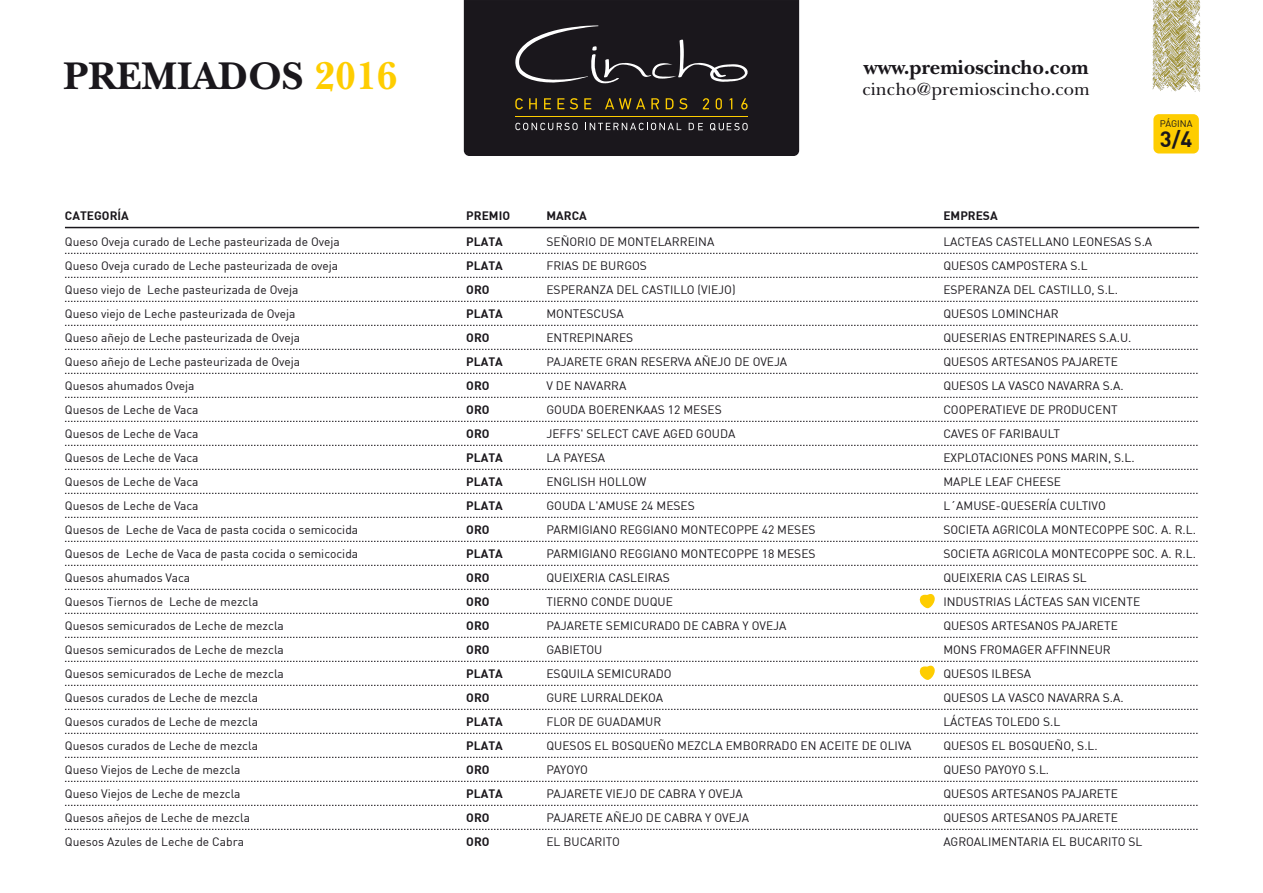
<style>
.page{position:relative;width:1263px;height:893px;background:#fff}
.page>*{position:absolute;margin:0;border:0;box-sizing:border-box;transform-origin:0 0}
.t1{font:700 40.35px "New Baskerville Std";color:#1a171c}
.t2{font:21.75px "DIN Bold";color:#1a171c}
.t3{font:700 20.85px "New Baskerville Std";color:#1a171c}
.t4{font:18.3px "New Baskerville Std";color:#1a171c}
.t5{font:12px/24px "DIN";color:#1a171c}
.t6{font:12px/24px "DIN Bold";color:#1a171c}
.t7{font:9.45px "DIN";color:#1a171c}
.s1{color:#fecd00}
</style>
<div class="page">
<svg style="left:65px;top:253px;width:1133px;height:1px"></svg>
<svg style="left:65px;top:277px;width:1133px;height:1px"></svg>
<svg style="left:65px;top:301px;width:1133px;height:1px"></svg>
<svg style="left:65px;top:325px;width:1133px;height:1px"></svg>
<svg style="left:65px;top:349px;width:1133px;height:1px"></svg>
<svg style="left:65px;top:373px;width:1133px;height:1px"></svg>
<svg style="left:65px;top:397px;width:1133px;height:1px"></svg>
<svg style="left:65px;top:421px;width:1133px;height:1px"></svg>
<svg style="left:65px;top:445px;width:1133px;height:1px"></svg>
<svg style="left:65px;top:469px;width:1133px;height:1px"></svg>
<svg style="left:65px;top:493px;width:1133px;height:1px"></svg>
<svg style="left:65px;top:517px;width:1133px;height:1px"></svg>
<svg style="left:65px;top:541px;width:1133px;height:1px"></svg>
<svg style="left:65px;top:565px;width:1133px;height:1px"></svg>
<svg style="left:65px;top:637px;width:1133px;height:1px"></svg>
<svg style="left:65px;top:709px;width:1133px;height:1px"></svg>
<svg style="left:65px;top:733px;width:1133px;height:1px"></svg>
<svg style="left:65px;top:757px;width:1133px;height:1px"></svg>
<svg style="left:65px;top:781px;width:1133px;height:1px"></svg>
<svg style="left:65px;top:805px;width:1133px;height:1px"></svg>
<svg style="left:65px;top:829px;width:1133px;height:1px"></svg>
<hr style="left:65px;top:227px;width:1134px;height:1px;background:#1a171c">
<div style="left:464px;top:0;width:335px;height:156px;background:#1a171c"></div>
<svg style="left:515px;top:25px;width:233px;height:58px;background:#302e32"></svg>
<svg style="left:515px;top:98px;width:8px;height:11px"></svg>
<svg style="left:529px;top:98px;width:8px;height:11px"></svg>
<svg style="left:544px;top:98px;width:7px;height:11px"></svg>
<svg style="left:557px;top:98px;width:7px;height:11px"></svg>
<svg style="left:570px;top:98px;width:8px;height:11px"></svg>
<svg style="left:584px;top:98px;width:7px;height:11px"></svg>
<svg style="left:605px;top:98px;width:40px;height:11px"></svg>
<svg style="left:651px;top:98px;width:8px;height:11px"></svg>
<svg style="left:666px;top:98px;width:7px;height:11px"></svg>
<svg style="left:679px;top:98px;width:8px;height:11px"></svg>
<svg style="left:703px;top:98px;width:6px;height:11px"></svg>
<svg style="left:716px;top:98px;width:6px;height:11px"></svg>
<svg style="left:730px;top:98px;width:2px;height:11px"></svg>
<svg style="left:741px;top:98px;width:7px;height:11px"></svg>
<svg style="left:515px;top:123px;width:63px;height:7px"></svg>
<svg style="left:585px;top:123px;width:96px;height:7px"></svg>
<svg style="left:689px;top:123px;width:14px;height:7px"></svg>
<svg style="left:710px;top:123px;width:38px;height:7px"></svg>
<hr style="left:515px;top:116px;width:233px;height:1px;background:#fecd00">
<img style="left:1152px;top:0;width:49px;height:92px">
<div style="left:1153px;top:114px;width:46px;height:39px;background:#fecd00;border-radius:5px"></div>
<svg style="left:65px;top:589px;width:1133px;height:25px"></svg>
<svg style="left:65px;top:661px;width:1133px;height:25px"></svg>
<h1 class="t1" style="left:63px;top:53px;width:336px">PREMIADOS <span class="s1">2016</span></h1>
<h3 class="t3" style="left:864px;top:55px;width:226px">www.premioscincho.com</h3>
<h3 class="t4" style="left:862px;top:78px;width:229px">cincho@premioscincho.com</h3>
<p class="t6" style="left:65px;top:203px;width:65px">CATEGORÍA</p>
<p class="t6" style="left:466px;top:203px;width:45px">PREMIO</p>
<p class="t6" style="left:546px;top:203px;width:42px">MARCA</p>
<p class="t6" style="left:943px;top:203px;width:56px">EMPRESA</p>
<p class="t7" style="left:1160px;top:118px;width:34px">PÁGINA</p>
<h2 class="t2" style="left:1160px;top:125px;width:34px">3/4</h2>
<p class="t5" style="left:65px;top:229px;width:295px">Queso Oveja curado de Leche pasteurizada de Oveja Queso Oveja curado de Leche pasteurizada de oveja Queso viejo de Leche pasteurizada de Oveja<br>Queso viejo de Leche pasteurizada de Oveja<br>Queso añejo de Leche pasteurizada de Oveja<br>Queso añejo de Leche pasteurizada de Oveja<br>Quesos ahumados Oveja<br>Quesos de Leche de Vaca<br>Quesos de Leche de Vaca<br>Quesos de Leche de Vaca<br>Quesos de Leche de Vaca<br>Quesos de Leche de Vaca<br>Quesos de Leche de Vaca de pasta cocida o semicocida Quesos de Leche de Vaca de pasta cocida o semicocida Quesos ahumados Vaca<br>Quesos Tiernos de Leche de mezcla<br>Quesos semicurados de Leche de mezcla<br>Quesos semicurados de Leche de mezcla<br>Quesos semicurados de Leche de mezcla<br>Quesos curados de Leche de mezcla<br>Quesos curados de Leche de mezcla<br>Quesos curados de Leche de mezcla<br>Queso Viejos de Leche de mezcla<br>Queso Viejos de Leche de mezcla<br>Quesos añejos de Leche de mezcla<br>Quesos Azules de Leche de Cabra</p>
<p class="t6" style="left:466px;top:229px;width:38px">PLATA<br>PLATA<br>ORO<br>PLATA<br>ORO<br>PLATA<br>ORO<br>ORO<br>ORO<br>PLATA<br>PLATA<br>PLATA<br>ORO<br>PLATA<br>ORO<br>ORO<br>ORO<br>ORO<br>PLATA<br>ORO<br>PLATA<br>PLATA<br>ORO<br>PLATA<br>ORO<br>ORO</p>
<p class="t5" style="left:546px;top:229px;width:366px">SEÑORIO DE MONTELARREINA<br>FRIAS DE BURGOS<br>ESPERANZA DEL CASTILLO (VIEJO)<br>MONTESCUSA<br>ENTREPINARES<br>PAJARETE GRAN RESERVA AÑEJO DE OVEJA<br>V DE NAVARRA<br>GOUDA BOERENKAAS 12 MESES<br>JEFFS' SELECT CAVE AGED GOUDA<br>LA PAYESA<br>ENGLISH HOLLOW<br>GOUDA L'AMUSE 24 MESES<br>PARMIGIANO REGGIANO MONTECOPPE 42 MESES<br>PARMIGIANO REGGIANO MONTECOPPE 18 MESES<br>QUEIXERIA CASLEIRAS<br>TIERNO CONDE DUQUE<br>PAJARETE SEMICURADO DE CABRA Y OVEJA<br>GABIETOU<br>ESQUILA SEMICURADO<br>GURE LURRALDEKOA<br>FLOR DE GUADAMUR<br>QUESOS EL BOSQUEÑO MEZCLA EMBORRADO EN ACEITE DE OLIVA<br>PAYOYO<br>PAJARETE VIEJO DE CABRA Y OVEJA<br>PAJARETE AÑEJO DE CABRA Y OVEJA<br>EL BUCARITO</p>
<p class="t5" style="left:943px;top:229px;width:254px">LACTEAS CASTELLANO LEONESAS S.A<br>QUESOS CAMPOSTERA S.L<br>ESPERANZA DEL CASTILLO, S.L.<br>QUESOS LOMINCHAR<br>QUESERIAS ENTREPINARES S.A.U.<br>QUESOS ARTESANOS PAJARETE<br>QUESOS LA VASCO NAVARRA S.A.<br>COOPERATIEVE DE PRODUCENT<br>CAVES OF FARIBAULT<br>EXPLOTACIONES PONS MARIN, S.L.<br>MAPLE LEAF CHEESE<br>L´AMUSE-QUESERÍA CULTIVO<br>SOCIETA AGRICOLA MONTECOPPE SOC. A. R.L.<br>SOCIETA AGRICOLA MONTECOPPE SOC. A. R.L.<br>QUEIXERIA CAS LEIRAS SL<br>INDUSTRIAS LÁCTEAS SAN VICENTE<br>QUESOS ARTESANOS PAJARETE<br>MONS FROMAGER AFFINNEUR<br>QUESOS ILBESA<br>QUESOS LA VASCO NAVARRA S.A.<br>LÁCTEAS TOLEDO S.L<br>QUESOS EL BOSQUEÑO, S.L.<br>QUESO PAYOYO S.L.<br>QUESOS ARTESANOS PAJARETE<br>QUESOS ARTESANOS PAJARETE<br>AGROALIMENTARIA EL BUCARITO SL</p>
</div>
